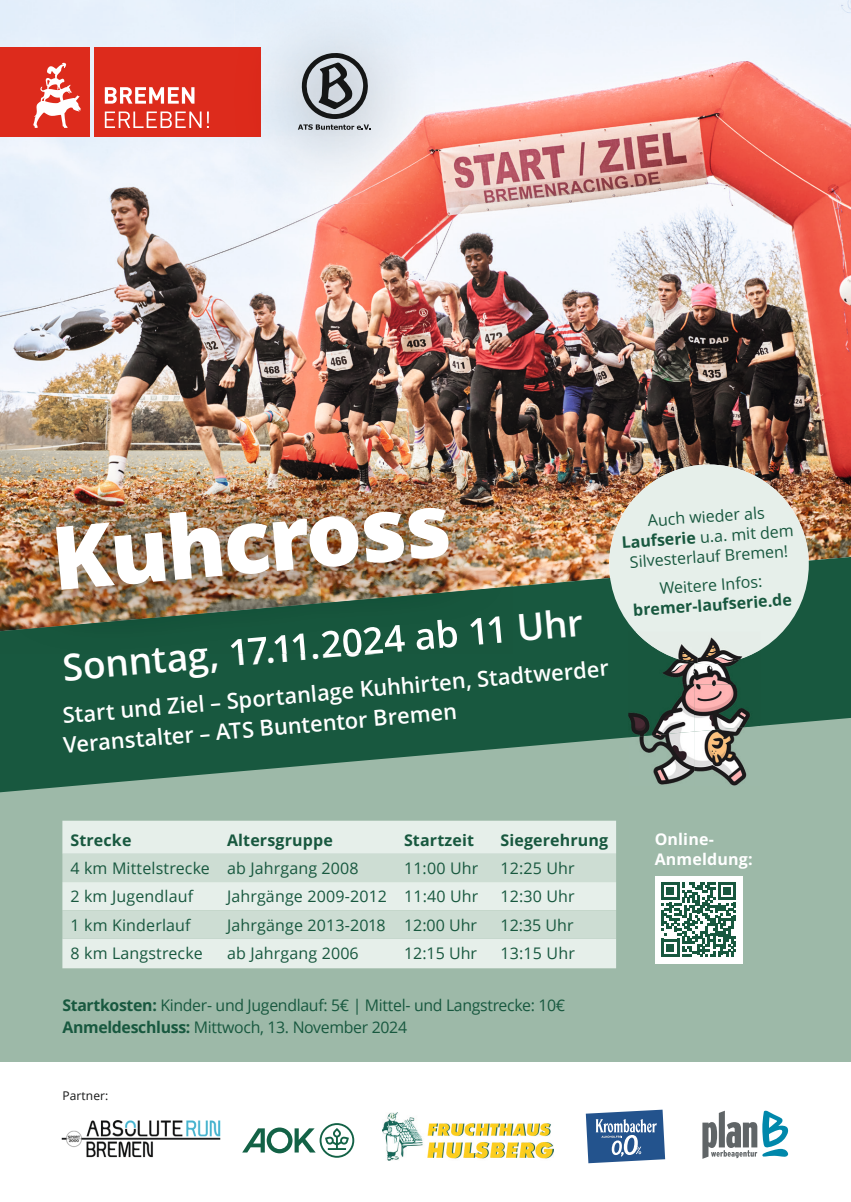
<style>
.page{position:relative;width:851px;height:1202px;background:#fff}
.page>*{position:absolute;margin:0;border:0;box-sizing:border-box;transform-origin:0 0}
.t1{font:800 88px "Open Sans";color:#fff}
.t2{font:600 37px "Open Sans";color:#fff}
.t3{font:600 22px/30px "Open Sans";color:#fff}
.t4{font:16px/20px "Open Sans";letter-spacing:.01em;color:#18583f;text-align:center}
.t5{font:16px/22px "Open Sans";letter-spacing:-.02em;color:#18583f}
.t6{font:700 16px "Open Sans";letter-spacing:.01em;color:#18583f}
.t7{font:700 16px/19.2px "Open Sans";letter-spacing:.01em;color:#fff}
.t8{font:12px "Open Sans";letter-spacing:.01em;color:#151616}
.s1{font-weight:700}
</style>
<div class="page">
<div style="left:0;top:658px;width:850px;height:404px;background:#9db9a8"></div>
<img style="left:0;top:0;width:850px;height:557px">
<svg style="left:0;top:557px;width:850px;height:235px;fill:#18583f"></svg>
<img style="left:61px;top:1121px;width:159px;height:37px">
<svg style="left:702px;top:1111px;width:86px;height:48px"></svg>
<img style="left:0;top:451px;width:513px;height:120px">
<img style="left:0;top:571px;width:320px;height:15px">
<img style="left:320px;top:571px;width:193px;height:15px">
<img style="left:0;top:586px;width:513px;height:68px">
<img style="left:63px;top:613px;width:450px;height:41px">
<div style="left:62px;top:821px;width:554px;height:147px;background:#e6efea"></div>
<svg style="left:62px;top:854px;width:554px;height:84px;fill:#cdddd3"></svg>
<svg style="left:242px;top:1123px;width:112px;height:35px"></svg>
<div style="left:94px;top:47px;width:161px;height:90px;background:#dd2b1c"></div>
<svg style="left:105px;top:87px;width:89px;height:17px"></svg>
<svg style="left:105px;top:112px;width:104px;height:16px"></svg>
<div style="left:0;top:47px;width:89px;height:90px;background:#dd2b1c"></div>
<svg style="left:33px;top:63px;width:48px;height:65px"></svg>
<img style="left:235px;top:0;width:199px;height:204px">
<img style="left:235px;top:47px;width:26px;height:90px">
<svg style="left:298px;top:52px;width:73px;height:78px"></svg>
<div style="left:654px;top:876px;width:88px;height:87px;background:#fff"></div>
<svg style="left:661px;top:882px;width:74px;height:75px"></svg>
<div style="left:609px;top:465px;width:199px;height:199px;background:#e6efea;border-radius:50%"></div>
<img style="left:382px;top:1113px;width:171px;height:47px">
<svg style="left:585px;top:1110px;width:80px;height:53px"></svg>
<img style="left:628px;top:737px;width:66px;height:49px">
<img style="left:694px;top:732px;width:66px;height:54px">
<img style="left:628px;top:632px;width:66px;height:105px">
<img style="left:694px;top:664px;width:66px;height:68px">
<img style="left:635px;top:632px;width:125px;height:32px">
<h1 class="t1" style="left:46px;top:492px;width:401px;rotate:-5deg">Kuhcross</h1>
<h2 class="t2" style="left:60px;top:642px;width:523px;rotate:-5deg">Sonntag, 17.11.2024 ab 11 Uhr</h2>
<h3 class="t3" style="left:59px;top:700px;width:551px;rotate:-5deg">Start und Ziel – Sportanlage Kuhhirten, Stadtwerder<br>Veranstalter – ATS Buntentor Bremen</h3>
<p class="t4" style="left:619px;top:512px;width:174px;rotate:-4deg">Auch wieder als<br><span class="s1">Laufserie</span> u.a. mit dem<br>Silvesterlauf Bremen!</p>
<p class="t4" style="left:659px;top:578px;width:104px;rotate:-4deg">Weitere Infos:</p>
<p class="t6" style="left:632px;top:599px;width:160px;rotate:-4deg">bremer-laufserie.de</p>
<p class="t6" style="left:70px;top:829px;width:63px">Strecke</p>
<p class="t6" style="left:227px;top:829px;width:107px">Altersgruppe</p>
<p class="t6" style="left:404px;top:829px;width:71px">Startzeit</p>
<p class="t6" style="left:500px;top:829px;width:109px">Siegerehrung</p>
<p class="t4" style="left:70px;top:858px;width:290px">4 km Mittelstrecke ab Jahrgang 2008</p>
<p class="t4" style="left:404px;top:858px;width:76px">11:00 Uhr</p>
<p class="t4" style="left:500px;top:858px;width:76px">12:25 Uhr</p>
<p class="t4" style="left:70px;top:886px;width:124px">2 km Jugendlauf</p>
<p class="t4" style="left:227px;top:886px;width:253px">Jahrgänge 2009-2012 11:40 Uhr</p>
<p class="t4" style="left:500px;top:886px;width:76px">12:30 Uhr</p>
<p class="t4" style="left:70px;top:914px;width:122px">1 km Kinderlauf</p>
<p class="t4" style="left:227px;top:914px;width:251px">Jahrgänge 2013-2018 12:00 Uhr</p>
<p class="t4" style="left:500px;top:914px;width:75px">12:35 Uhr</p>
<p class="t4" style="left:70px;top:942px;width:134px">8 km Langstrecke</p>
<p class="t4" style="left:227px;top:942px;width:133px">ab Jahrgang 2006</p>
<p class="t4" style="left:404px;top:942px;width:75px">12:15 Uhr</p>
<p class="t4" style="left:500px;top:942px;width:76px">13:15 Uhr</p>
<p class="t5" style="left:62px;top:993px;width:504px"><span class="s1">Startkosten:</span> Kinder- und Jugendlauf: 5€ | Mittel- und Langstrecke: 10€<br><span class="s1">Anmeldeschluss:</span> Mittwoch, 13. November 2024</p>
<p class="t8" style="left:62px;top:1087px;width:48px">Partner:</p>
<p class="t7" style="left:654px;top:830px;width:99px">Online-<br>Anmeldung:</p>
</div>
